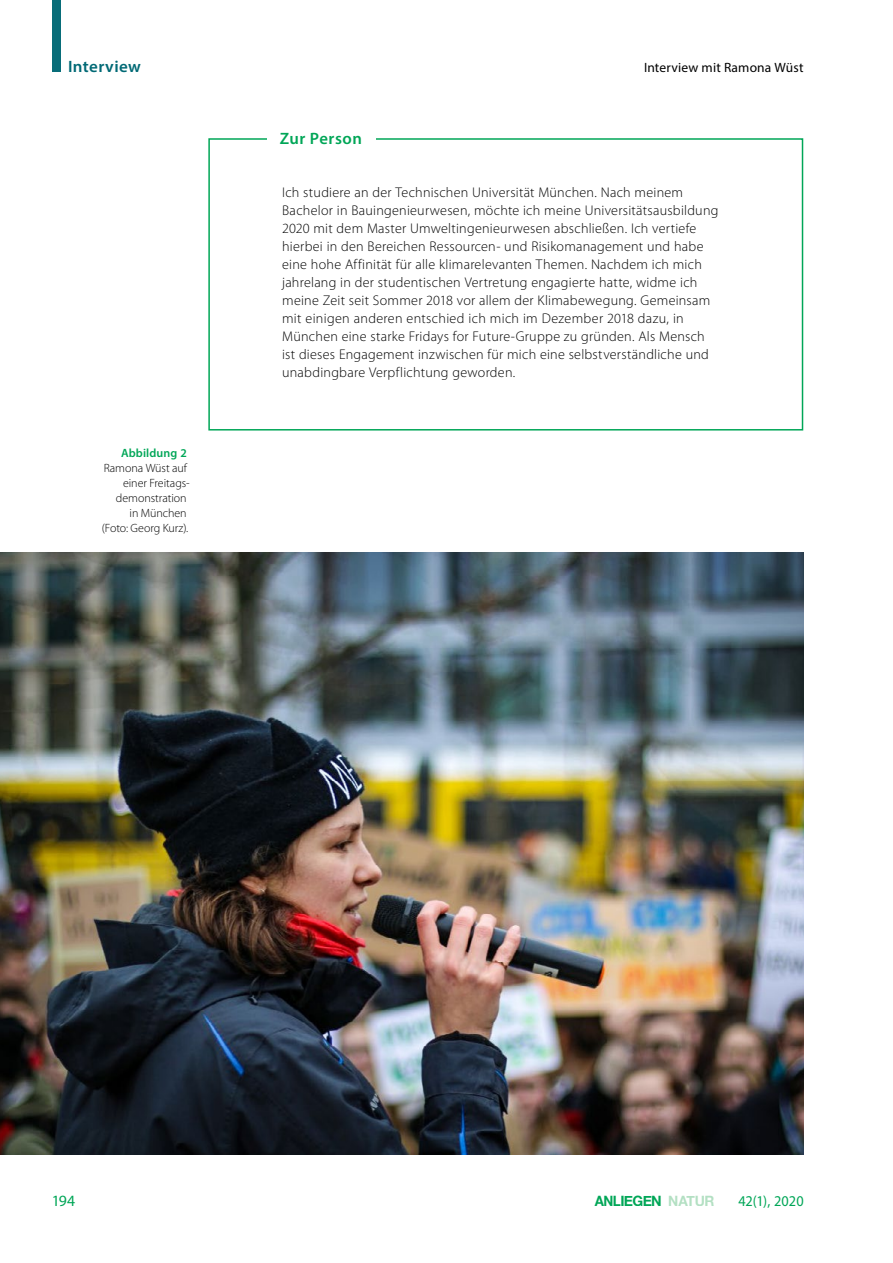
<style>
.page{position:relative;width:893px;height:1263px;background:#fff}
.page>*{position:absolute;margin:0;border:0;box-sizing:border-box;transform-origin:0 0}
.t1{font:600 16.5px "Myriad Pro";letter-spacing:.025em;color:#006975}
.P1__Fließtext_2Sp{font:600 16.5px "Myriad Pro";letter-spacing:.03em;color:#00a657}
.t2{font:15.75px "Myriad Pro";color:#00a657}
.t3{font:15px "Myriad Pro";letter-spacing:.005em;color:#00a657;scale:.95 1}
.t4{font:700 14.25px "Helvetica Neue";letter-spacing:-.035em;color:#00a657;scale:.94 1}
.P1__Fließtext_2Sp-2{font:300 14.1px/18px "Myriad Pro";letter-spacing:.015em;color:#000}
.t5{font:13.5px "Myriad Pro";letter-spacing:.015em;color:#000}
.P5__Bildlegende{font:300 12px/15px "Myriad Pro";letter-spacing:-.005em;color:#000;text-align:right}
.s1{font-weight:600;color:#00a657}
.s2{color:rgb(104 193 135/.5)}
</style>
<div class="page">
<img style="left:0;top:553px;width:804px;height:601px">
<div style="left:52px;top:0;width:8px;height:71px;background:#086d79"></div>
<div style="left:208px;top:138px;width:595px;height:292px;border:2px solid #00a657"></div>
<div style="left:267px;top:128px;width:109px;height:21px;background:#fff"></div>
<p class="t1" style="left:68px;top:55px;width:74px">Interview</p>
<p class="t5" style="left:644px;top:59px;width:161px">Interview mit Ramona Wüst</p>
<p class="P1__Fließtext_2Sp" style="left:280px;top:128px;width:84px">Zur Person</p>
<p class="P5__Bildlegende" style="left:102px;top:445px;width:89px"><span class="s1">Abbildung 2<br></span>Ramona Wüst auf einer Freitags&shy;demonstration<br>in München<br>(Foto: Georg Kurz).</p>
<p class="P1__Fließtext_2Sp-2" style="left:282px;top:183px;width:438px">Ich studiere an der Technischen Universität München. Nach meinem Bachelor in Bauingenieurwesen, möchte ich meine Universitätsausbildung 2020 mit dem Master Umweltingenieurwesen abschließen. Ich vertiefe hierbei in den Bereichen Ressourcen- und Risikomanagement und habe eine hohe Affinität für alle klimarelevanten Themen. Nachdem ich mich jahrelang in der studentischen Vertretung engagierte hatte, widme ich meine Zeit seit Sommer 2018 vor allem der Klimabewegung. Gemeinsam mit einigen anderen entschied ich mich im Dezember 2018 dazu, in München eine starke Fridays for Future-Gruppe zu gründen. Als Mensch ist dieses Engagement inzwischen für mich eine selbstverständliche und unabdingbare Verpflichtung geworden.</p>
<p class="t4" style="left:595px;top:1189px;width:129px">ANLIEGEN <span class="s2">NATUR</span></p>
<p class="t2" style="left:52px;top:1191px;width:25px">194</p>
<p class="t3" style="left:738px;top:1191px;width:70px">42(1), 2020</p>
</div>
